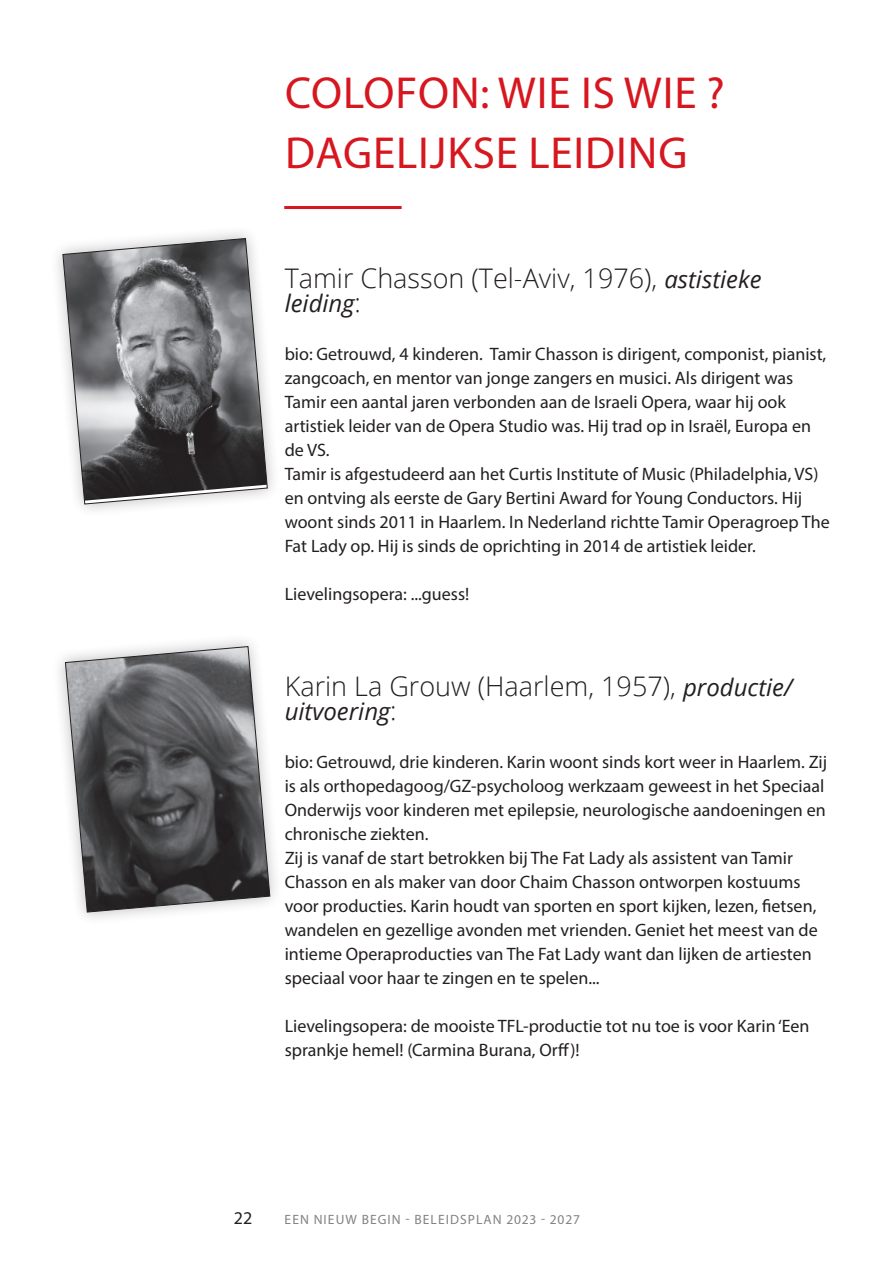
<style>
.page{position:relative;width:893px;height:1263px;background:#fff}
.page>*{position:absolute;margin:0;border:0;box-sizing:border-box;transform-origin:0 0}
.Kop_Rood{font:45px "Myriad Pro";letter-spacing:.02em;color:#d7171f}
.Platte_tekst{font:300 27px "Open Sans";color:#231f20}
.Platte_tekst-2{font:italic 24px "Open Sans";color:#231f20}
.Platte_tekst-3{font:18px/24px "Myriad Pro";color:#231f20}
.t1{font:13.5px "Myriad Pro";letter-spacing:.08em;color:#808285}
.s1{font-weight:400;font-style:italic;font-size:24px}
.s2{font-weight:300;font-style:normal;font-size:27px}
</style>
<div class="page">
<hr style="left:284px;top:206px;width:118px;height:3px;background:#d7171f">
<div style="left:49px;top:225px;width:232px;height:293px;background:#231f20;opacity:.3"></div>
<svg style="left:63px;top:238px;width:205px;height:266px;background:#7e7e80"></svg>
<div style="left:52px;top:633px;width:232px;height:293px;background:#231f20;opacity:.3"></div>
<svg style="left:65px;top:646px;width:205px;height:266px;background:#6b6b6c"></svg>
<p class="Kop_Rood" style="left:285px;top:65px;width:441px">COLOFON: WIE IS WIE ?</p>
<p class="Kop_Rood" style="left:285px;top:125px;width:404px">DAGELIJKSE LEIDING</p>
<p class="Platte_tekst" style="left:285px;top:260px;width:478px">Tamir Chasson (Tel-Aviv, 1976), <span class="s1">astistieke</span></p>
<p class="Platte_tekst-2" style="left:285px;top:287px;width:78px">leiding<span class="s2">:</span></p>
<p class="Platte_tekst-3" style="left:285px;top:342px;width:543px">bio: Getrouwd, 4 kinderen. Tamir Chasson is dirigent, componist, pianist, zangcoach, en mentor van jonge zangers en musici. Als dirigent was Tamir een aantal jaren verbonden aan de Israeli Opera, waar hij ook artistiek leider van de Opera Studio was. Hij trad op in Israël, Europa en de VS.</p>
<p class="Platte_tekst-3" style="left:285px;top:462px;width:547px">Tamir is afgestudeerd aan het Curtis Institute of Music (Philadelphia, VS) en ontving als eerste de Gary Bertini Award for Young Conductors. Hij woont sinds 2011 in Haarlem. In Nederland richtte Tamir Operagroep The Fat Lady op. Hij is sinds de oprichting in 2014 de artistiek leider.</p>
<p class="Platte_tekst-3" style="left:285px;top:582px;width:186px">Lievelingsopera: ...guess!</p>
<p class="Platte_tekst" style="left:285px;top:668px;width:509px">Karin La Grouw (Haarlem, 1957), <span class="s1">productie/</span></p>
<p class="Platte_tekst-2" style="left:285px;top:695px;width:114px">uitvoering<span class="s2">:</span></p>
<p class="Platte_tekst-3" style="left:285px;top:750px;width:544px">bio: Getrouwd, drie kinderen. Karin woont sinds kort weer in Haarlem. Zij is als orthopedagoog/GZ-psycholoog werkzaam geweest in het Speciaal Onderwijs voor kinderen met epilepsie, neurologische aandoeningen en chronische ziekten.</p>
<p class="Platte_tekst-3" style="left:285px;top:846px;width:535px">Zij is vanaf de start betrokken bij The Fat Lady als assistent van Tamir Chasson en als maker van door Chaim Chasson ontworpen kostuums voor producties. Karin houdt van sporten en sport kijken, lezen, fietsen, wandelen en gezellige avonden met vrienden. Geniet het meest van de intieme Operaproducties van The Fat Lady want dan lijken de artiesten speciaal voor haar te zingen en te spelen...</p>
<p class="Platte_tekst-3" style="left:285px;top:1014px;width:526px">Lievelingsopera: de mooiste TFL-productie tot nu toe is voor Karin ‘Een sprankje hemel! (Carmina Burana, Orff)!</p>
<p class="Platte_tekst-3" style="left:234px;top:1206px;width:20px">22</p>
<p class="t1" style="left:285px;top:1211px;width:297px">EEN NIEUW BEGIN - BELEIDSPLAN 2023 - 2027</p>
</div>
